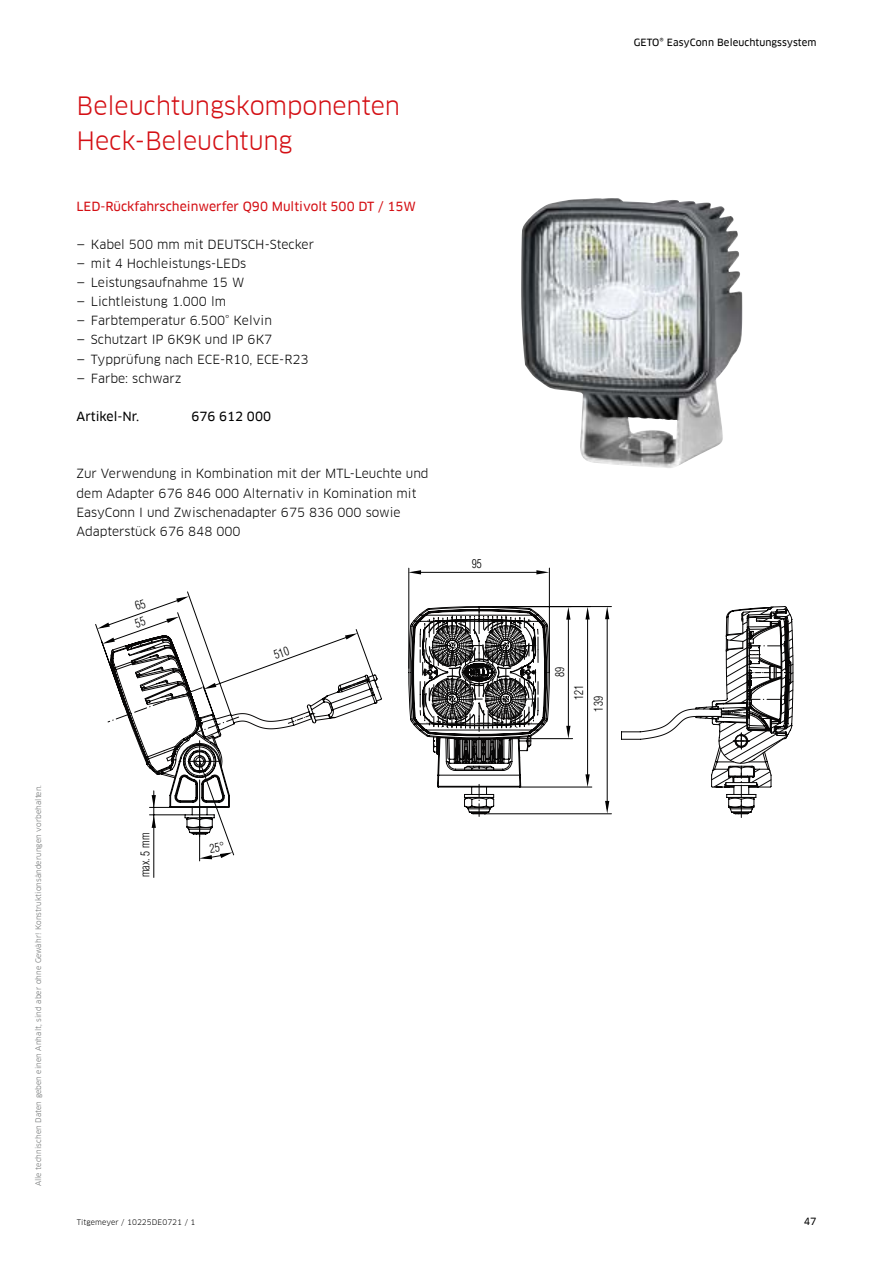
<style>
.page{position:relative;width:893px;height:1263px;background:#fff}
.page>*{position:absolute;margin:0;border:0;box-sizing:border-box;transform-origin:0 0}
.t1{font:24.75px/34.7px "Clan Offc Pro";letter-spacing:-.005em;color:#d40f14}
.t2{font:12.3px/19.2px "Clan Offc Pro";color:#000}
.t3{font:12.3px "Clan Offc Pro News";color:#d40f14}
.t4{font:12.3px "Clan Offc Pro News";color:#000}
.t5{font:300 condensed 12px/19.6px "Helvetica Com";color:#000;scale:.95 1}
.t6{font:9.75px "Clan Offc Pro News";letter-spacing:.01em;color:#000}
.t7{font:7.5px "Clan Offc Pro";letter-spacing:.01em;color:#6b6e6e}
.t8{font:7.5px "Clan Offc Pro";letter-spacing:.01em;color:#000}
</style>
<div class="page">
<img style="left:521px;top:198px;width:221px;height:270px">
<hr style="left:479px;top:738px;width:94px;height:1px;background:#000">
<hr style="left:568px;top:612px;width:1px;height:121px;background:#000">
<hr style="left:520px;top:787px;width:72px;height:1px;background:#000">
<hr style="left:587px;top:612px;width:1px;height:170px;background:#000">
<hr style="left:484px;top:813px;width:127px;height:1px;background:#000">
<hr style="left:479px;top:606px;width:132px;height:1px;background:#000">
<hr style="left:607px;top:612px;width:1px;height:197px;background:#000">
<hr style="left:409px;top:568px;width:1px;height:100px;background:#000">
<hr style="left:549px;top:568px;width:1px;height:105px;background:#000">
<hr style="left:414px;top:572px;width:130px;height:1px;background:#000">
<svg style="left:408px;top:606px;width:142px;height:210px"></svg>
<svg style="left:621px;top:606px;width:172px;height:211px"></svg>
<svg style="left:408px;top:570px;width:13px;height:4px"></svg>
<svg style="left:536px;top:570px;width:13px;height:4px"></svg>
<svg style="left:566px;top:607px;width:4px;height:13px"></svg>
<svg style="left:566px;top:726px;width:4px;height:13px"></svg>
<svg style="left:585px;top:607px;width:5px;height:12px"></svg>
<svg style="left:585px;top:774px;width:5px;height:13px"></svg>
<svg style="left:605px;top:606px;width:4px;height:13px"></svg>
<svg style="left:605px;top:801px;width:4px;height:13px"></svg>
<svg style="left:176px;top:596px;width:13px;height:7px"></svg>
<svg style="left:97px;top:616px;width:285px;height:243px"></svg>
<h1 class="t1" style="left:77px;top:89px;width:325px">Beleuchtungskomponenten<br>Heck-Beleuchtung</h1>
<p class="t3" style="left:77px;top:199px;width:341px">LED-Rückfahrscheinwerfer Q90 Multivolt 500 DT / 15W</p>
<p class="t2" style="left:77px;top:235px;width:239px">— Kabel 500 mm mit DEUTSCH-Stecker</p>
<p class="t2" style="left:77px;top:254px;width:171px">— mit 4 Hochleistungs-LEDs</p>
<p class="t2" style="left:77px;top:273px;width:169px">— Leistungsaufnahme 15 W</p>
<p class="t2" style="left:77px;top:292px;width:151px">— Lichtleistung 1.000 lm</p>
<p class="t2" style="left:77px;top:311px;width:197px">— Farbtemperatur 6.500° Kelvin</p>
<p class="t2" style="left:77px;top:330px;width:197px">— Schutzart IP 6K9K und IP 6K7</p>
<p class="t2" style="left:77px;top:349px;width:234px">— Typprüfung nach ECE-R10, ECE-R23</p>
<p class="t2" style="left:77px;top:368px;width:107px">— Farbe: schwarz</p>
<p class="t4" style="left:77px;top:409px;width:64px">Artikel-Nr.</p>
<p class="t4" style="left:191px;top:409px;width:81px">676 612 000</p>
<p class="t2" style="left:77px;top:464px;width:354px">Zur Verwendung in Kombination mit der MTL-Leuchte und dem Adapter 676 846 000 Alternativ in Komination mit EasyConn I und Zwischenadapter 675 836 000 sowie Adapterstück 676 848 000</p>
<p class="t5" style="left:472px;top:554px;width:12px">95</p>
<p class="t7" style="left:34px;top:1186px;width:403px;rotate:-90deg">Alle technischen Daten geben einen Anhalt, sind aber ohne Gewähr! Konstruktionsänderungen vorbehalten.</p>
<p class="t5" style="left:135px;top:877px;width:48px;rotate:-90deg">max. 5 mm</p>
<p class="t8" style="left:77px;top:1217px;width:120px">Titgemeyer / 10225DE0721 / 1</p>
<p class="t6" style="left:634px;top:37px;width:184px">GETO® EasyConn Beleuchtungssystem</p>
<p class="t5" style="left:550px;top:677px;width:12px;rotate:-90deg">89</p>
<p class="t5" style="left:569px;top:711px;width:30px;text-indent:12px;rotate:-90deg">121<br>139</p>
<p class="t6" style="left:804px;top:1215px;width:14px">47</p>
</div>
